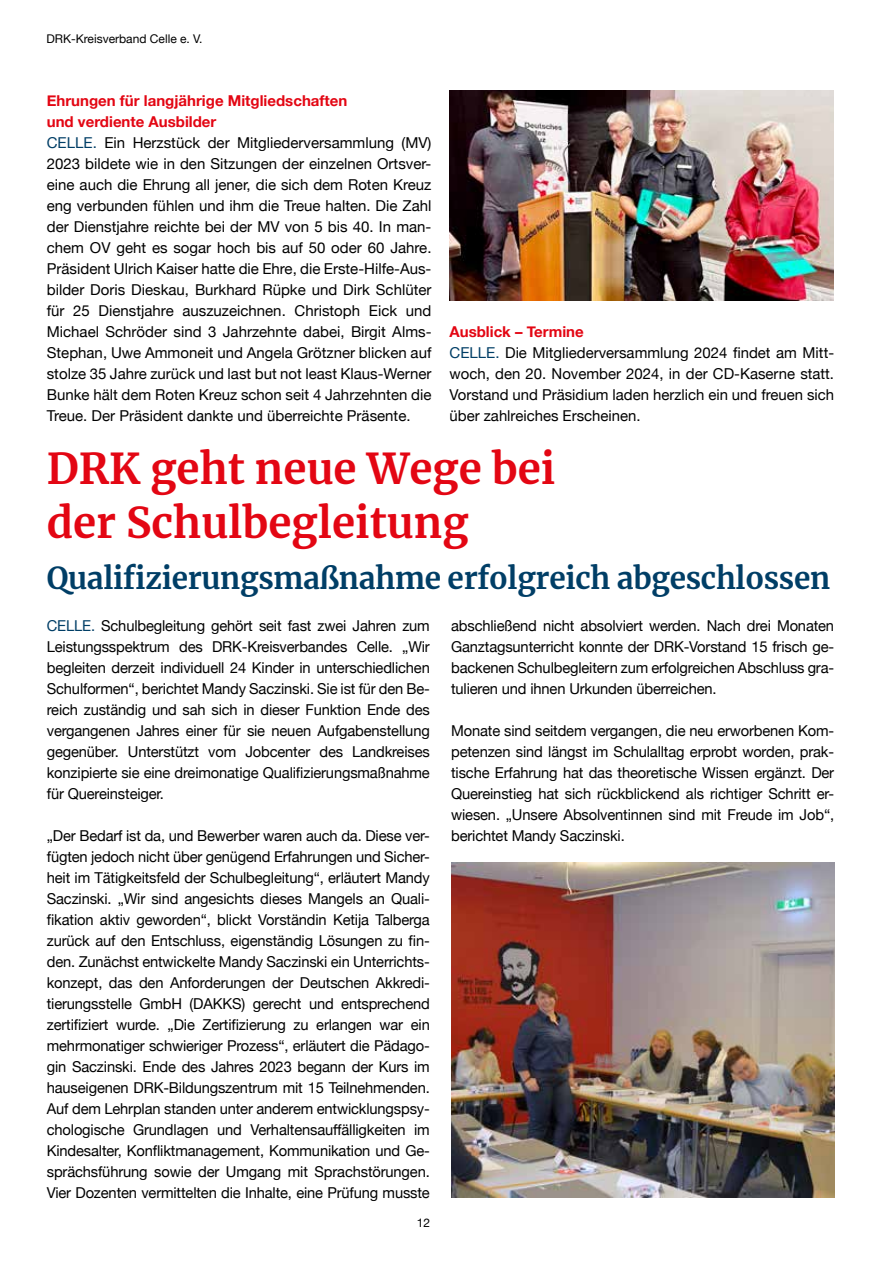
<style>
.page{position:relative;width:881px;height:1263px;background:#fff}
.page>*{position:absolute;margin:0;border:0;box-sizing:border-box;transform-origin:0 0}
.t1{font:700 42px/54px "Merriweather";color:#e30613}
.t2{font:700 30px "Merriweather";letter-spacing:-.01em;color:#003e66}
.t3{font:15px/21px "Helvetica Neue";color:#000;text-align:justify}
.t4{font:12px "Helvetica Neue";color:#000}
.s1{font-weight:700;color:#e30613}
.s2{color:#003e66}
</style>
<div class="page">
<img style="left:449px;top:91px;width:384px;height:209px">
<img style="left:451px;top:862px;width:382px;height:336px">
<p class="t4" style="left:46px;top:30px;width:157px">DRK-Kreisverband Celle e. V.</p>
<p class="t3" style="left:47px;top:91px;width:386px;text-align:left"><span class="s1">Ehrungen für langjährige Mitgliedschaften<br>und verdiente Ausbilder<br></span><span class="s2">CELLE.</span> Ein Herzstück der Mitgliederversammlung (MV)<br>2023 bildete wie in den Sitzungen der einzelnen Ortsver&shy;eine auch die Ehrung all jener, die sich dem Roten Kreuz eng verbunden fühlen und ihm die Treue halten. Die Zahl der Dienstjahre reichte bei der MV von 5 bis 40. In man&shy;chem OV geht es sogar hoch bis auf 50 oder 60 Jahre.<br>Präsident Ulrich Kaiser hatte die Ehre, die Erste-Hilfe-Aus&shy;bilder Doris Dieskau, Burkhard Rüpke und Dirk Schlüter für 25 Dienstjahre auszuzeichnen. Christoph Eick und Michael Schröder sind 3 Jahrzehnte dabei, Birgit Alms-Stephan, Uwe Ammoneit und Angela Grötzner blicken auf stolze 35 Jahre zurück und last but not least Klaus-Werner Bunke hält dem Roten Kreuz schon seit 4 Jahrzehnten die Treue. Der Präsident dankte und überreichte Präsente.</p>
<p class="t3" style="left:449px;top:322px;width:386px;text-align:left"><span class="s1">Ausblick – Termine<br></span><span class="s2">CELLE.</span> Die Mitgliederversammlung 2024 findet am Mitt&shy;woch, den 20. November 2024, in der CD-Kaserne statt.<br>Vorstand und Präsidium laden herzlich ein und freuen sich über zahlreiches Erscheinen.</p>
<h1 class="t1" style="left:47px;top:441px;width:510px">DRK geht neue Wege bei der Schulbegleitung</h1>
<h2 class="t2" style="left:47px;top:557px;width:784px">Qualifizierungsmaßnahme erfolgreich abgeschlossen</h2>
<p class="t3" style="left:47px;top:616px;width:384px"><span class="s2">CELLE.</span> Schulbegleitung gehört seit fast zwei Jahren zum Leistungsspektrum des DRK-Kreisverbandes Celle. „Wir begleiten derzeit individuell 24 Kinder in unterschiedlichen Schulformen“, berichtet Mandy Saczinski. Sie ist für den Be&shy;reich zuständig und sah sich in dieser Funktion Ende des vergangenen Jahres einer für sie neuen Aufgabenstellung gegenüber. Unterstützt vom Jobcenter des Landkreises konzipierte sie eine dreimonatige Qualifizierungsmaßnahme für Quereinsteiger.</p>
<p class="t3" style="left:47px;top:826px;width:384px">„Der Bedarf ist da, und Bewerber waren auch da. Diese ver&shy;fügten jedoch nicht über genügend Erfahrungen und Sicher&shy;heit im Tätigkeitsfeld der Schulbegleitung“, erläutert Mandy Saczinski. „Wir sind angesichts dieses Mangels an Quali&shy;fikation aktiv geworden“, blickt Vorständin Ketija Talberga zurück auf den Entschluss, eigenständig Lösungen zu fin&shy;den. Zunächst entwickelte Mandy Saczinski ein Unterrichts&shy;konzept, das den Anforderungen der Deutschen Akkredi&shy;tierungsstelle GmbH (DAKKS) gerecht und entsprechend zertifiziert wurde. „Die Zertifizierung zu erlangen war ein mehrmonatiger schwieriger Prozess“, erläutert die Pädago&shy;gin Saczinski. Ende des Jahres 2023 begann der Kurs im hauseigenen DRK-Bildungszentrum mit 15 Teilnehmenden.<br>Auf dem Lehrplan standen unter anderem entwicklungspsy&shy;chologische Grundlagen und Verhaltensauffälligkeiten im Kindesalter, Konfliktmanagement, Kommunikation und Ge&shy;sprächsführung sowie der Umgang mit Sprachstörungen.<br>Vier Dozenten vermittelten die Inhalte, eine Prüfung musste</p>
<p class="t4" style="left:416px;top:1214px;width:15px">12</p>
<p class="t3" style="left:451px;top:616px;width:384px">abschließend nicht absolviert werden. Nach drei Monaten Ganztagsunterricht konnte der DRK-Vorstand 15 frisch ge&shy;backenen Schulbegleitern zum erfolgreichen Abschluss gra&shy;tulieren und ihnen Urkunden überreichen.</p>
<p class="t3" style="left:451px;top:721px;width:384px">Monate sind seitdem vergangen, die neu erworbenen Kom&shy;petenzen sind längst im Schulalltag erprobt worden, prak&shy;tische Erfahrung hat das theoretische Wissen ergänzt. Der Quereinstieg hat sich rückblickend als richtiger Schritt er&shy;wiesen. „Unsere Absolventinnen sind mit Freude im Job“, berichtet Mandy Saczinski.</p>
</div>
